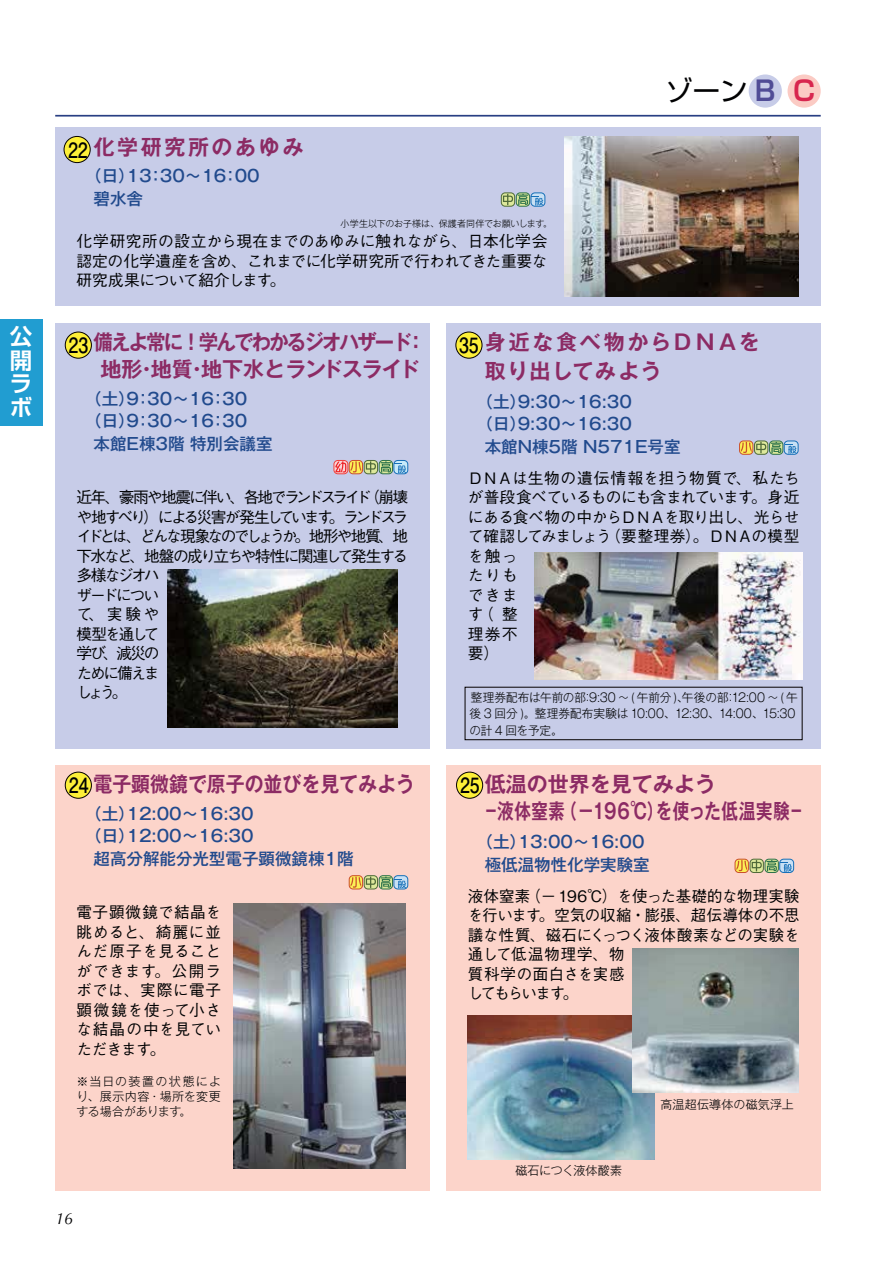
<style>
.page{position:relative;width:893px;height:1263px;background:#fff}
.page>*{position:absolute;margin:0;border:0;box-sizing:border-box;transform-origin:0 0}
.t1{font:27.3px "Shin Go Pro Regular 90 msp RKSJ H";color:#000102}
.t2{font:22.5px/23.7px "Shin Go Pro De Bold 90 msp RKSJ H";color:#fff;text-align:justify}
.t3{font:21px/27px "Gothic MB101 Pro De Bold 90 msp RKSJ H";letter-spacing:-.1em;color:#8c2b64;text-align:center;scale:.93 1}
.t4{font:21px/27px "Gothic MB101 Pro De Bold 90 msp RKSJ H";color:#8c2b64}
.t5{font:21px/28.5px "Gothic MB101 Pro De Bold 90 msp RKSJ H";letter-spacing:.065em;color:#8c2b64}
.t6{font:21px "Gothic MB101 Pro De Bold 90 msp RKSJ H";color:#8c2b64;scale:.9 1}
.t7{font:21px "Gothic MB101 Pro De Bold 90 msp RKSJ H";letter-spacing:.125em;color:#8c2b64}
.t8{font:21px "Futo Go B101 Pro Bold 90 msp RKSJ H";color:#000102;scale:.85 1}
.t9{font:16.5px/22.5px "Gothic MB101 Pro Medium 90 msp RKSJ H";color:#214a8d;text-align:center}
.t10{font:italic 15.9px "Optima LT Std";color:#000102}
.t11{font:15.75px/19.5px "Gothic BBB Pro Medium 90 msp RKSJ H";letter-spacing:-.055em;color:#000102;text-align:justify}
.t12{font:15.75px/19.5px "Gothic BBB Pro Medium 90 msp RKSJ H";letter-spacing:-.145em;color:#000102}
.t13{font:15.75px/19.5px "Gothic BBB Pro Medium 90 msp RKSJ H";letter-spacing:-.025em;color:#000102}
.t14{font:15.75px/19.5px "Gothic BBB Pro Medium 90 msp RKSJ H";color:#000102}
.t15{font:12px/15px "Gothic MB101 Pro Light 90 msp RKSJ H";letter-spacing:.01em;color:#000102;text-align:justify}
.t16{font:12px "Gothic MB101 Pro Light 90 msp RKSJ H";letter-spacing:-.015em;color:#000102}
.t17{font:9px "Gothic MB101 Pro Light 90 msp RKSJ H";letter-spacing:-.005em;color:#000102}
.s1{font-family:"Shin Go Pro De Bold 90 msp RKSJ H";color:#504c96}
.s2{font-family:"Shin Go Pro De Bold 90 msp RKSJ H";color:#d8264f}
.s3{font-family:"Futo Go B101 Pro Bold 90 msp RKSJ H";color:#000102}
</style>
<div class="page">
<div style="left:0;top:319px;width:42px;height:106px;background:#219dd1"></div>
<hr style="left:55px;top:115px;width:766px;height:2px;background:#293f83">
<div style="left:446px;top:765px;width:375px;height:426px;background:#fcd4ca"></div>
<div style="left:735px;top:859px;width:14px;height:14px;border:1px solid #cb502c;border-radius:4px"></div>
<div style="left:749px;top:859px;width:15px;height:14px;border:1px solid #4f6b39;border-radius:4px"></div>
<div style="left:764px;top:859px;width:15px;height:14px;border:1px solid #2d734b;border-radius:4px"></div>
<div style="left:779px;top:859px;width:15px;height:14px;border:1px solid #1770b8;border-radius:4px"></div>
<svg style="left:736px;top:860px;width:56px;height:12px"></svg>
<div style="left:55px;top:765px;width:374px;height:426px;background:#fcd4ca"></div>
<div style="left:349px;top:875px;width:14px;height:14px;border:1px solid #cb502c;border-radius:4px"></div>
<div style="left:364px;top:875px;width:14px;height:14px;border:1px solid #4f6b39;border-radius:4px"></div>
<div style="left:379px;top:875px;width:14px;height:14px;border:1px solid #2d734b;border-radius:4px"></div>
<div style="left:393px;top:875px;width:15px;height:14px;border:1px solid #1770b8;border-radius:4px"></div>
<svg style="left:351px;top:877px;width:55px;height:11px"></svg>
<img style="left:234px;top:904px;width:171px;height:265px">
<div style="left:65px;top:772px;width:26px;height:26px;background:#fdef38;border-radius:50%"></div>
<div style="left:65px;top:772px;width:27px;height:27px;border:1px solid #050100;border-radius:50%"></div>
<div style="left:456px;top:772px;width:27px;height:26px;background:#fdef38;border-radius:50%"></div>
<div style="left:456px;top:772px;width:27px;height:27px;border:1px solid #050100;border-radius:50%"></div>
<div style="left:446px;top:323px;width:375px;height:425px;background:#c7cce8"></div>
<div style="left:739px;top:441px;width:14px;height:14px;border:1px solid #cb502c;border-radius:4px"></div>
<div style="left:754px;top:441px;width:14px;height:14px;border:1px solid #4f6b39;border-radius:4px"></div>
<div style="left:769px;top:441px;width:14px;height:14px;border:1px solid #2d734b;border-radius:4px"></div>
<div style="left:784px;top:441px;width:14px;height:14px;border:1px solid #1770b8;border-radius:4px"></div>
<svg style="left:741px;top:442px;width:55px;height:12px"></svg>
<div style="left:55px;top:323px;width:374px;height:425px;background:#c7cce8"></div>
<div style="left:333px;top:460px;width:15px;height:14px;border:1px solid #ef413d;border-radius:4px"></div>
<div style="left:349px;top:460px;width:14px;height:14px;border:1px solid #cb502c;border-radius:4px"></div>
<div style="left:364px;top:460px;width:14px;height:14px;border:1px solid #4f6b39;border-radius:4px"></div>
<div style="left:379px;top:460px;width:14px;height:14px;border:1px solid #2d734b;border-radius:4px"></div>
<div style="left:393px;top:460px;width:15px;height:14px;border:1px solid #1770b8;border-radius:4px"></div>
<svg style="left:335px;top:461px;width:71px;height:12px"></svg>
<div style="left:456px;top:332px;width:26px;height:26px;background:#fdef38;border-radius:50%"></div>
<div style="left:455px;top:332px;width:27px;height:27px;border:1px solid #050100;border-radius:50%"></div>
<div style="left:65px;top:332px;width:26px;height:26px;background:#fdef38;border-radius:50%"></div>
<div style="left:65px;top:332px;width:27px;height:27px;border:1px solid #050100;border-radius:50%"></div>
<img style="left:168px;top:570px;width:230px;height:157px">
<img style="left:468px;top:1015px;width:187px;height:145px">
<img style="left:633px;top:948px;width:166px;height:145px">
<div style="left:55px;top:128px;width:766px;height:178px;background:#c7cce8"></div>
<div style="left:501px;top:192px;width:14px;height:15px;border:1px solid #4f6b39;border-radius:4px"></div>
<div style="left:516px;top:192px;width:14px;height:15px;border:1px solid #2d734b;border-radius:4px"></div>
<div style="left:531px;top:192px;width:14px;height:15px;border:1px solid #1770b8;border-radius:4px"></div>
<svg style="left:503px;top:194px;width:40px;height:12px"></svg>
<img style="left:564px;top:136px;width:235px;height:161px">
<div style="left:64px;top:136px;width:26px;height:27px;background:#fdef38;border-radius:50%"></div>
<div style="left:64px;top:136px;width:27px;height:27px;border:1px solid #050100;border-radius:50%"></div>
<div style="left:465px;top:687px;width:337px;height:53px;border:1px solid #050100"></div>
<img style="left:535px;top:553px;width:267px;height:127px">
<div style="left:787px;top:74px;width:34px;height:34px;background:#fbcbc4;border-radius:50%"></div>
<div style="left:749px;top:74px;width:33px;height:34px;background:#c7cce8;border-radius:50%"></div>
<h2 class="t2" style="left:10px;top:328px;width:24px">公開ラボ</h2>
<p class="t7" style="left:93px;top:139px;width:211px">化学研究所のあゆみ</p>
<p class="t9" style="left:93px;top:167px;width:168px;text-align:left;text-indent:-8px">（日）13：30～16：00碧水舎</p>
<p class="t8" style="left:68px;top:142px;width:25px">22</p>
<p class="t17" style="left:340px;top:220px;width:213px">小学生以下のお子様は、保護者同伴でお願いします。</p>
<p class="t11" style="left:76px;top:234px;width:472px">化学研究所の設立から現在までのあゆみに触れながら、日本化学会認定の化学遺産を含め、これまでに化学研究所で行われてきた重要な研究成果について紹介します。</p>
<h1 class="t1" style="left:665px;top:81px;width:151px">ゾーン <span class="s1">B</span> <span class="s2">C</span></h1>
<p class="t3" style="left:93px;top:332px;width:359px">備えよ常に！学んでわかるジオハザード：地形・地質・地下水とランドスライド</p>
<p class="t9" style="left:85px;top:390px;width:163px">（土）9：30～16：30</p>
<p class="t9" style="left:85px;top:412px;width:163px">（日）9：30～16：30</p>
<p class="t9" style="left:93px;top:435px;width:181px">本館E棟3階 特別会議室</p>
<p class="t12" style="left:76px;top:490px;width:333px">近年、豪雨や地震に伴い、各地でランドスライド（崩壊や地すべり）による災害が発生しています。ランドスライドとは、どんな現象なのでしょうか。地形や地質、地下水など、地盤の成り立ちや特性に関連して発生する多様なジオハ<br>ザードについ<br>て、実験や<br>模型を通して<br>学び、減災の<br>ために備えま<br>しょう。</p>
<p class="t5" style="left:485px;top:331px;width:277px">身近な食べ物からＤＮＡを取り出してみよう</p>
<p class="t9" style="left:476px;top:393px;width:157px">（土）9:30～16:30</p>
<p class="t9" style="left:476px;top:415px;width:157px">（日）9:30～16:30</p>
<p class="t9" style="left:485px;top:438px;width:197px">本館N棟5階 N571E号室</p>
<p class="t13" style="left:468px;top:470px;width:333px">ＤＮＡは生物の遺伝情報を担う物質で、私たちが普段食べているものにも含まれています。身近にある食べ物の中からＤＮＡを取り出し、光らせて確認してみましょう（要整理券）。ＤＮＡの模型を触っ<br>たりも<br>できま<br>す（整<br>理券不<br>要）</p>
<p class="t8" style="left:68px;top:337px;width:25px">23</p>
<p class="t8" style="left:459px;top:337px;width:25px">35</p>
<p class="t15" style="left:469px;top:690px;width:330px;line-height:16.5px;text-align:left">整理券配布は午前の部：9:30 ～( 午前分 )、午後の部：12:00 ～( 午後 3 回分 )。整理券配布実験は 10:00、12:30、14:00、15:30の計 4 回を予定。</p>
<p class="t6" style="left:69px;top:777px;width:386px"><span class="s3">24</span> 電子顕微鏡で原子の並びを見てみよう</p>
<p class="t9" style="left:85px;top:805px;width:170px">（土）12:00～16:30</p>
<p class="t9" style="left:85px;top:827px;width:170px">（日）12:00～16:30</p>
<p class="t9" style="left:93px;top:850px;width:262px">超高分解能分光型電子顕微鏡棟1階</p>
<p class="t11" style="left:76px;top:905px;width:146px">電子顕微鏡で結晶を眺めると、綺麗に並んだ原子を見ることができます。公開ラボでは、実際に電子顕微鏡を使って小さな結晶の中を見ていただきます。</p>
<p class="t15" style="left:76px;top:1076px;width:146px">※当日の装置の状態により、展示内容・場所を変更する場合があります。</p>
<p class="t10" style="left:55px;top:1210px;width:19px">16</p>
<p class="t4" style="left:485px;top:774px;width:319px;text-indent:-25px"><span class="s3">25</span> 低温の世界を見てみよう<br>－液体窒素（－196℃）を使った低温実験－</p>
<p class="t9" style="left:476px;top:833px;width:175px">（土）13:00～16:00極低温物性化学実験室</p>
<p class="t14" style="left:468px;top:888px;width:333px">液体窒素（－196℃）を使った基礎的な物理実験を行います。空気の収縮・膨張、超伝導体の不思議な性質、磁石にくっつく液体酸素などの実験を通して低温物理学、物<br>質科学の面白さを実感<br>してもらいます。</p>
<p class="t16" style="left:515px;top:1165px;width:108px">磁石につく液体酸素</p>
<p class="t15" style="left:660px;top:1099px;width:135px">高温超伝導体の磁気浮上</p>
</div>
